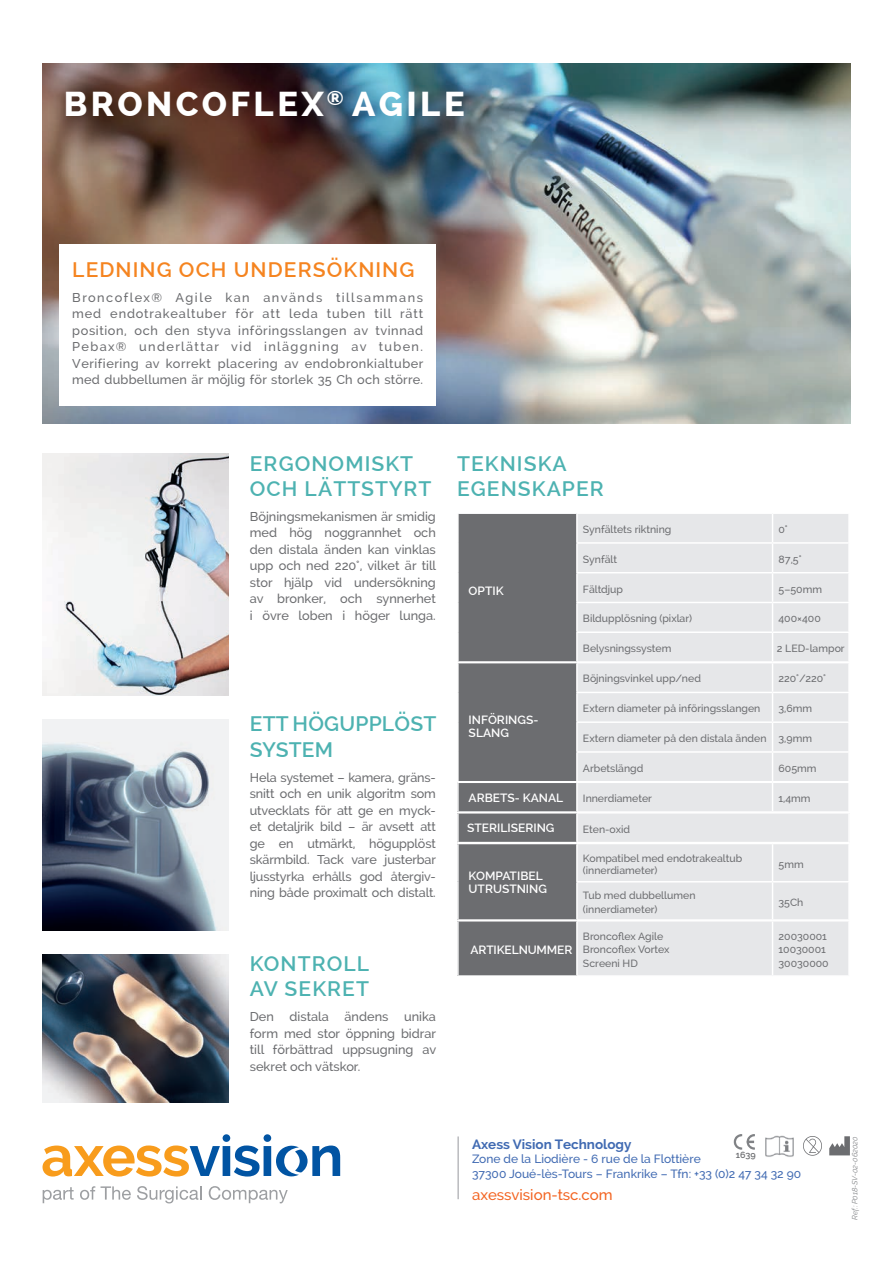
<style>
.page{position:relative;width:893px;height:1263px;background:#fff}
.page>*{position:absolute;margin:0;border:0;box-sizing:border-box;transform-origin:0 0}
.t1{font:800 34.5px "Raleway";letter-spacing:.1em;color:#fff}
.t2{font:600 21px/25.2px "Raleway";letter-spacing:.05em;color:#4db2b1}
.t3{font:600 21px "Raleway";letter-spacing:.05em;color:#f58420}
.t4{font:600 21px/25.2px "Raleway";letter-spacing:.01em;color:#4db2b1}
.t5{font:500 15px "Raleway";color:#f36421}
.t6{font:700 13.5px "Raleway";color:#406ab2}
.t7{font:500 12.75px/16.5px "Raleway";color:#6c6d70;text-align:justify}
.t8{font:500 12px/14.2px "Raleway";color:#406ab2}
.t9{font:600 12px/13.5px "Raleway";color:#fff}
.t10{font:500 10.5px/13.5px "Raleway";color:#6c6d70}
.t11{font:600 9px "Raleway";color:#6c6d70}
.t12{font:italic 7.5px "Raleway";color:#828487}
</style>
<div class="page">
<img style="left:43px;top:64px;width:807px;height:359px">
<svg style="left:43px;top:1187px;width:31px;height:16px"></svg>
<svg style="left:80px;top:1186px;width:15px;height:14px"></svg>
<svg style="left:101px;top:1186px;width:30px;height:14px"></svg>
<svg style="left:137px;top:1186px;width:65px;height:17px"></svg>
<svg style="left:209px;top:1186px;width:79px;height:17px"></svg>
<svg style="left:43px;top:1134px;width:297px;height:43px"></svg>
<div style="left:60px;top:244px;width:376px;height:161px;background:#fff"></div>
<div style="left:458px;top:921px;width:119px;height:55px;background:#6c6d70"></div>
<hr style="left:457px;top:921px;width:2px;height:54px;background:#fff">
<hr style="left:576px;top:921px;width:2px;height:54px;background:#fff">
<hr style="left:457px;top:975px;width:120px;height:2px;background:#fff">
<div style="left:458px;top:843px;width:119px;height:77px;background:#6c6d70"></div>
<div style="left:578px;top:844px;width:270px;height:131px;background:#e6e7e9"></div>
<hr style="left:576px;top:881px;width:196px;height:1px;background:#fff">
<hr style="left:577px;top:919px;width:195px;height:2px;background:#fff">
<hr style="left:772px;top:844px;width:1px;height:37px;background:#fff">
<hr style="left:772px;top:881px;width:78px;height:1px;background:#fff">
<hr style="left:772px;top:882px;width:1px;height:37px;background:#fff">
<hr style="left:772px;top:919px;width:78px;height:2px;background:#fff">
<hr style="left:457px;top:843px;width:120px;height:1px;background:#fff">
<hr style="left:457px;top:844px;width:2px;height:38px;background:#fff">
<hr style="left:576px;top:844px;width:2px;height:37px;background:#fff">
<hr style="left:457px;top:882px;width:2px;height:37px;background:#fff">
<hr style="left:576px;top:882px;width:2px;height:37px;background:#fff">
<hr style="left:457px;top:919px;width:120px;height:2px;background:#fff">
<svg style="left:458px;top:513px;width:391px;height:298px;background:#c3c3c6"></svg>
<hr style="left:848px;top:783px;width:2px;height:28px;background:#fff">
<hr style="left:457px;top:781px;width:120px;height:2px;background:#fff">
<hr style="left:457px;top:783px;width:2px;height:28px;background:#fff">
<hr style="left:576px;top:783px;width:2px;height:28px;background:#fff">
<img style="left:43px;top:453px;width:186px;height:242px">
<img style="left:43px;top:719px;width:186px;height:211px">
<img style="left:43px;top:955px;width:186px;height:147px">
<hr style="left:457px;top:1136px;width:2px;height:63px;background:#babbbe">
<svg style="left:829px;top:1136px;width:21px;height:19px"></svg>
<svg style="left:803px;top:1136px;width:19px;height:20px"></svg>
<img style="left:765px;top:1135px;width:29px;height:22px">
<img style="left:733px;top:1134px;width:22px;height:16px">
<div style="left:458px;top:813px;width:119px;height:29px;background:#6c6d70"></div>
<div style="left:577px;top:813px;width:272px;height:29px;background:#e6e7e9"></div>
<hr style="left:848px;top:813px;width:2px;height:29px;background:#fff">
<hr style="left:457px;top:813px;width:2px;height:29px;background:#fff">
<hr style="left:576px;top:813px;width:2px;height:29px;background:#fff">
<h1 class="t1" style="left:64px;top:85px;width:402px">BRONCOFLEX<sup>®</sup> AGILE</h1>
<h2 class="t3" style="left:72px;top:257px;width:344px">LEDNING OCH UNDERSÖKNING</h2>
<p class="t7" style="left:72px;top:289px;width:353px">Broncoflex® Agile kan används tillsammans med endotrakealtuber för att leda tuben till rätt position, och den styva införingsslangen av tvinnad Pebax® underlättar vid inläggning av tuben.<br>Verifiering av korrekt placering av endobronkialtuber med dubbellumen är möjlig för storlek 35 Ch och större.</p>
<h2 class="t2" style="left:250px;top:450px;width:183px">ERGONOMISKT<br>OCH LÄTTSTYRT</h2>
<p class="t7" style="left:250px;top:508px;width:188px">Böjningsmekanismen är smidig med hög noggrannhet och den distala änden kan vinklas upp och ned 220°, vilket är till stor hjälp vid undersökning av bronker, och synnerhet i övre loben i höger lunga.</p>
<h2 class="t4" style="left:250px;top:711px;width:188px">ETT HÖGUPPLÖST<br>SYSTEM</h2>
<p class="t7" style="left:250px;top:769px;width:188px">Hela systemet – kamera, gräns&shy;snitt och en unik algoritm som utvecklats för att ge en myck&shy;et detaljrik bild – är avsett att ge en utmärkt, högupplöst skärmbild. Tack vare justerbar ljusstyrka erhålls god återgiv&shy;ning både proximalt och distalt.</p>
<h2 class="t2" style="left:250px;top:951px;width:121px">KONTROLL<br>AV SEKRET</h2>
<p class="t7" style="left:250px;top:1009px;width:188px">Den distala ändens unika form med stor öppning bidrar till förbättrad uppsugning av sekret och vätskor.</p>
<h2 class="t2" style="left:457px;top:450px;width:148px">TEKNISKA<br>EGENSKAPER</h2>
<p class="t9" style="left:469px;top:584px;width:36px">OPTIK</p>
<p class="t9" style="left:469px;top:713px;width:71px">INFÖRINGS-<br>SLANG</p>
<p class="t10" style="left:583px;top:522px;width:90px">Synfältets riktning</p>
<p class="t10" style="left:778px;top:522px;width:11px">0°</p>
<p class="t10" style="left:583px;top:552px;width:36px">Synfält</p>
<p class="t10" style="left:778px;top:552px;width:25px">87,5°</p>
<p class="t10" style="left:583px;top:582px;width:42px">Fältdjup</p>
<p class="t10" style="left:778px;top:582px;width:45px">5–50mm</p>
<p class="t10" style="left:583px;top:612px;width:111px">Bildupplösning (pixlar)</p>
<p class="t10" style="left:778px;top:612px;width:44px">400×400</p>
<p class="t10" style="left:583px;top:642px;width:90px">Belysningssystem</p>
<p class="t10" style="left:777px;top:642px;width:69px">2 LED-lampor</p>
<p class="t10" style="left:583px;top:672px;width:120px">Böjningsvinkel upp/ned</p>
<p class="t10" style="left:778px;top:672px;width:49px">220°/220°</p>
<p class="t10" style="left:583px;top:702px;width:179px">Extern diameter på införingsslangen</p>
<p class="t10" style="left:778px;top:702px;width:35px">3,6mm</p>
<p class="t10" style="left:583px;top:731px;width:231px">Extern diameter på den distala änden 3,9mm</p>
<p class="t10" style="left:583px;top:761px;width:62px">Arbetslängd</p>
<p class="t10" style="left:778px;top:761px;width:39px">605mm</p>
<p class="t9" style="left:469px;top:791px;width:96px">ARBETS- KANAL</p>
<p class="t10" style="left:583px;top:792px;width:71px">Innerdiameter</p>
<p class="t10" style="left:778px;top:792px;width:34px">1,4mm</p>
<p class="t9" style="left:467px;top:821px;width:89px">STERILISERING</p>
<p class="t10" style="left:583px;top:822px;width:49px">Eten-oxid</p>
<p class="t9" style="left:469px;top:869px;width:80px">KOMPATIBEL<br>UTRUSTNING</p>
<p class="t9" style="left:471px;top:943px;width:103px">ARTIKELNUMMER</p>
<p class="t10" style="left:583px;top:852px;width:161px;line-height:12px">Kompatibel med endotrakealtub (innerdiameter)</p>
<p class="t10" style="left:778px;top:857px;width:27px">5mm</p>
<p class="t10" style="left:583px;top:889px;width:114px">Tub med dubbellumen (innerdiameter)</p>
<p class="t10" style="left:778px;top:895px;width:26px">35Ch</p>
<p class="t10" style="left:583px;top:929px;width:88px">Broncoflex Agile<br>Broncoflex Vortex<br>Screeni HD</p>
<p class="t10" style="left:778px;top:929px;width:52px">20030001<br>10030001<br>30030000</p>
<p class="t6" style="left:472px;top:1137px;width:161px">Axess Vision Technology</p>
<p class="t8" style="left:472px;top:1152px;width:331px">Zone de la Liodière - 6 rue de la Flottière<br>37300 Joué-lès-Tours – Frankrike – Tfn: +33 (0)2 47 34 32 90</p>
<p class="t5" style="left:472px;top:1186px;width:142px">axessvision-tsc.com</p>
<p class="t11" style="left:736px;top:1150px;width:21px">1639</p>
<p class="t12" style="left:850px;top:1219px;width:85px;rotate:-90deg">Ref.: P018-SV-02-062020</p>
</div>
